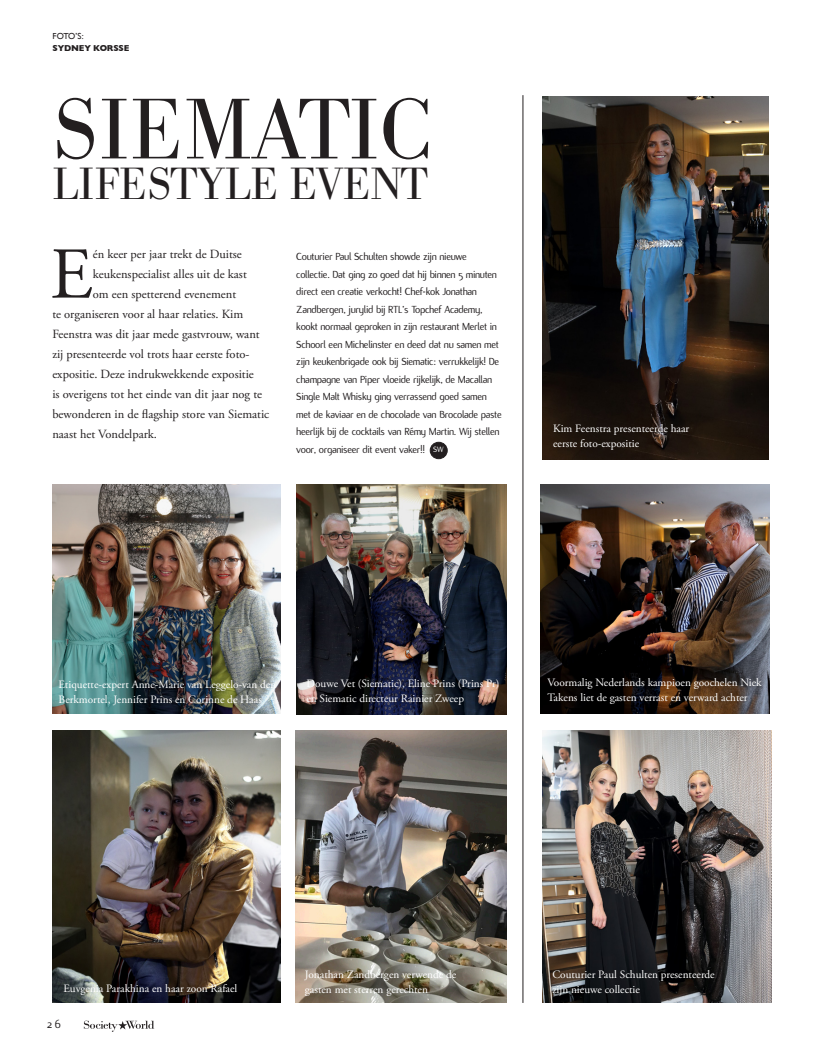
<style>
.page{position:relative;width:815px;height:1053px;background:#fff}
.page>*{position:absolute;margin:0;border:0;box-sizing:border-box;transform-origin:0 0}
.t1{font:300 84.38px "Bodoni Berthold BQ";letter-spacing:.01em;color:#231f20}
.t2{font:72.88px "Adobe Garamond Pro";color:#231f20}
.t3{font:300 44.38px "Bodoni Berthold BQ";letter-spacing:-.015em;color:#231f20}
.t4{font:12.5px "Adobe Garamond Pro";color:#231f20}
.t5{font:12.5px "Flux";color:#231f20}
.t6{font:11.25px/17.5px "Flux";letter-spacing:-.03em;color:#231f20}
.t7{font:11.25px/15px "Adobe Garamond Pro";color:#fff}
.t8{font:700 8.75px "Gill Sans";letter-spacing:-.02em;color:#231f20}
.t9{font:8.75px "Gill Sans";color:#231f20}
.t10{font:8.5px "Flux";color:#fff}
</style>
<div class="page">
<img style="left:53px;top:730px;width:227px;height:272px">
<img style="left:541px;top:484px;width:229px;height:229px">
<hr style="left:523px;top:95px;width:1px;height:907px;background:#231f20">
<img style="left:296px;top:730px;width:211px;height:272px">
<div style="left:430px;top:442px;width:17px;height:16px;background:#231f20;border-radius:50%"></div>
<div style="left:430px;top:442px;width:18px;height:17px;border:1px solid #231f20;border-radius:50%"></div>
<svg style="left:84px;top:1020px;width:70px;height:11px"></svg>
<img style="left:52px;top:484px;width:228px;height:229px">
<img style="left:542px;top:730px;width:229px;height:272px">
<img style="left:542px;top:96px;width:227px;height:363px">
<img style="left:296px;top:484px;width:211px;height:230px">
<p class="t9" style="left:53px;top:31px;width:33px">FOTO’S:</p>
<p class="t8" style="left:53px;top:43px;width:78px">SYDNEY KORSSE</p>
<h1 class="t1" style="left:53px;top:82px;width:382px">SIEMATIC</h1>
<h3 class="t3" style="left:53px;top:159px;width:377px">LIFESTYLE EVENT</h3>
<h2 class="t2" style="left:50px;top:231px;width:44px">E</h2>
<p class="t4" style="left:93px;top:246px;width:151px">én keer per jaar trekt de Duitse</p>
<p class="t4" style="left:93px;top:266px;width:156px">keukenspecialist alles uit de kast</p>
<p class="t4" style="left:93px;top:286px;width:145px">om een spetterend evenement</p>
<p class="t4" style="left:52px;top:306px;width:192px">te organiseren voor al haar relaties. Kim</p>
<p class="t4" style="left:52px;top:326px;width:209px">Feenstra was dit jaar mede gastvrouw, want</p>
<p class="t4" style="left:52px;top:346px;width:199px">zij presenteerde vol trots haar eerste foto-</p>
<p class="t4" style="left:52px;top:366px;width:203px">expositie. Deze indrukwekkende expositie</p>
<p class="t4" style="left:52px;top:386px;width:211px">is overigens tot het einde van dit jaar nog te</p>
<p class="t4" style="left:52px;top:406px;width:218px">bewonderen in de flagship store van Siematic</p>
<p class="t4" style="left:52px;top:426px;width:106px">naast het Vondelpark.</p>
<p class="t6" style="left:296px;top:248px;width:207px">Couturier Paul Schulten showde zijn nieuwe collectie. Dat ging zo goed dat hij binnen 5 minuten direct een creatie verkocht! Chef-kok Jonathan Zandbergen, jurylid bij RTL’s Topchef Academy, kookt normaal geproken in zijn restaurant Merlet in Schoorl een Michelinster en deed dat nu samen met zijn keukenbrigade ook bij Siematic: verrukkelijk! De champagne van Piper vloeide rijkelijk, de Macallan Single Malt Whisky ging verrassend goed samen met de kaviaar en de chocolade van Brocolade paste heerlijk bij de cocktails van Rémy Martin. Wij stellen voor, organiseer dit event vaker!!</p>
<p class="t10" style="left:433px;top:445px;width:12px">SW</p>
<p class="t7" style="left:553px;top:421px;width:138px">Kim Feenstra presenteerde haar eerste foto-expositie</p>
<p class="t7" style="left:59px;top:677px;width:219px">Etiquette-expert Anne-Marie van Leggelo-van den<br>Berkmortel, Jennifer Prins en Corinne de Haas</p>
<p class="t7" style="left:306px;top:676px;width:194px">Douwe Vet (Siematic), Eline Prins (Prins Pr) en Siematic directeur Rainier Zweep</p>
<p class="t7" style="left:547px;top:675px;width:216px">Voormalig Nederlands kampioen goochelen Niek<br>Takens liet de gasten verrast en verward achter</p>
<p class="t7" style="left:305px;top:967px;width:153px">Jonathan Zandbergen verwende de</p>
<p class="t7" style="left:64px;top:980px;width:175px">Euvgenia Parakhina en haar zoon Rafael</p>
<p class="t7" style="left:305px;top:982px;width:125px">gasten met sterren gerechten</p>
<p class="t5" style="left:47px;top:1016px;width:15px">26</p>
<p class="t7" style="left:552px;top:967px;width:164px">Couturier Paul Schulten presenteerde zijn nieuwe collectie</p>
</div>
